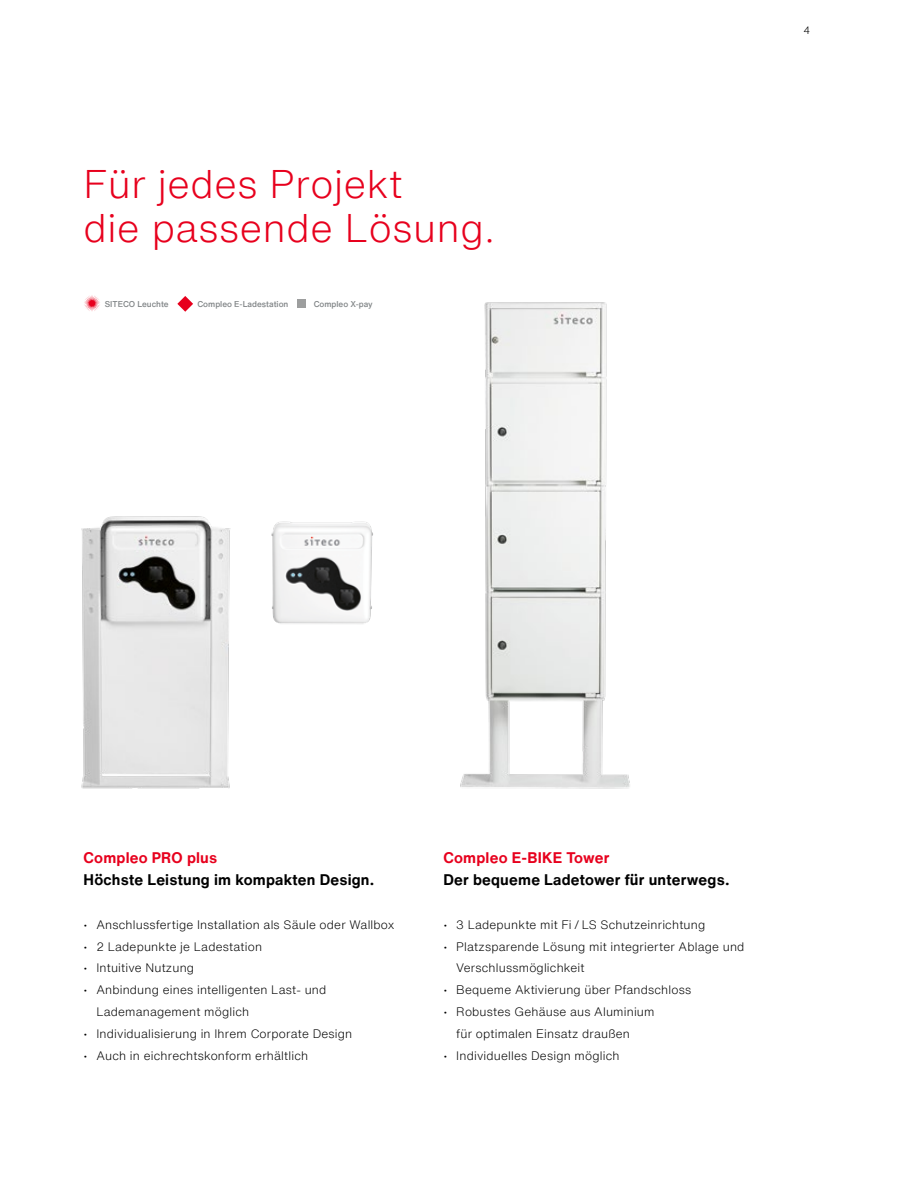
<style>
.page{position:relative;width:918px;height:1188px;background:#fff}
.page>*{position:absolute;margin:0;border:0;box-sizing:border-box;transform-origin:0 0}
.t1{font:300 39px/43.7px "Helvetica Now Text";letter-spacing:.015em;color:#e7001d}
.t2{font:700 15px "Helvetica Now Text";letter-spacing:.015em;color:#000}
.t3{font:700 15px "Helvetica Now Text";letter-spacing:.015em;color:#e7001d}
.t4{font:300 12px/21.8px "Helvetica Now Text";letter-spacing:.015em;color:#000}
.t5{font:300 10.5px "Helvetica Now Text";color:#000}
.t6{font:500 8.25px "Helvetica Now Text";color:#828688}
</style>
<div class="page">
<svg style="left:84px;top:295px;width:16px;height:16px"></svg>
<svg style="left:177px;top:296px;width:16px;height:16px"></svg>
<div style="left:297px;top:299px;width:8px;height:8px;background:#9d9e9e"></div>
<img style="left:460px;top:302px;width:170px;height:487px">
<img style="left:81px;top:516px;width:150px;height:273px">
<img style="left:271px;top:521px;width:102px;height:103px">
<h1 class="t1" style="left:84px;top:161px;width:413px">Für jedes Projekt<br>die passende Lösung.</h1>
<p class="t6" style="left:105px;top:298px;width:65px">SITECO Leuchte</p>
<p class="t6" style="left:197px;top:298px;width:93px">Compleo E-Ladestation</p>
<p class="t6" style="left:314px;top:298px;width:61px">Compleo X-pay</p>
<p class="t5" style="left:803px;top:23px;width:8px">4</p>
<p class="t3" style="left:84px;top:847px;width:135px">Compleo PRO plus</p>
<p class="t2" style="left:84px;top:869px;width:292px">Höchste Leistung im kompakten Design.</p>
<p class="t4" style="left:84px;top:913px;width:312px">• Anschlussfertige Installation als Säule oder Wallbox</p>
<p class="t4" style="left:84px;top:935px;width:180px">• 2 Ladepunkte je Ladestation</p>
<p class="t4" style="left:84px;top:957px;width:112px">• Intuitive Nutzung</p>
<p class="t4" style="left:96px;top:979px;width:231px;text-indent:-13px">• Anbindung eines intelligenten Last- und<br>Lademanagement möglich</p>
<p class="t4" style="left:84px;top:1022px;width:270px">• Individualisierung in Ihrem Corporate Design</p>
<p class="t4" style="left:84px;top:1044px;width:226px">• Auch in eichrechtskonform erhältlich</p>
<p class="t3" style="left:444px;top:847px;width:168px">Compleo E-BIKE Tower</p>
<p class="t2" style="left:444px;top:869px;width:288px">Der bequeme Ladetower für unterwegs.</p>
<p class="t4" style="left:444px;top:913px;width:263px">• 3 Ladepunkte mit Fi / LS Schutzeinrichtung</p>
<p class="t4" style="left:456px;top:935px;width:290px;text-indent:-13px">• Platzsparende Lösung mit integrierter Ablage und<br>Verschlussmöglichkeit</p>
<p class="t4" style="left:444px;top:979px;width:249px">• Bequeme Aktivierung über Pfandschloss</p>
<p class="t4" style="left:456px;top:1000px;width:200px;text-indent:-13px">• Robustes Gehäuse aus Aluminium für optimalen Einsatz draußen</p>
<p class="t4" style="left:444px;top:1044px;width:177px">• Individuelles Design möglich</p>
</div>
